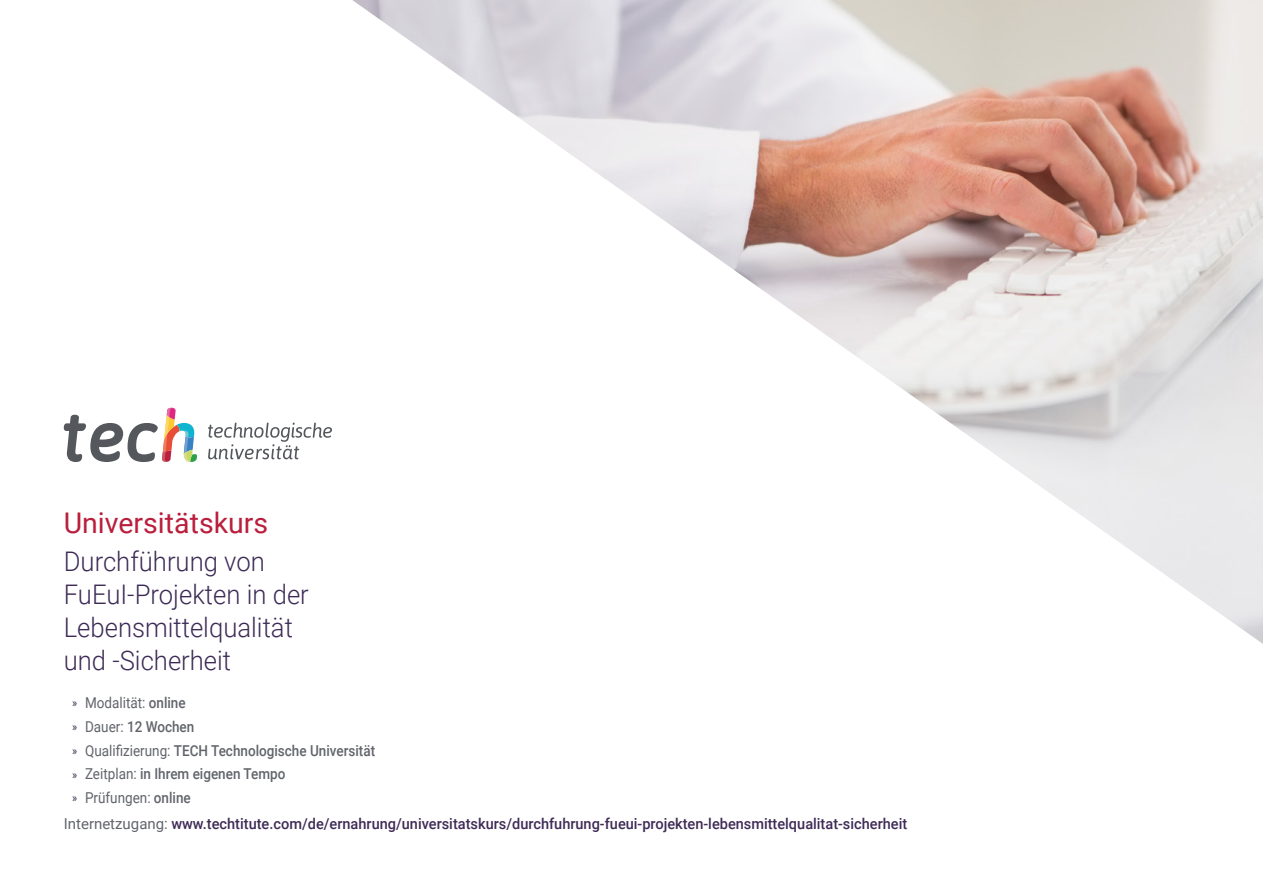
<style>
.page{position:relative;width:1263px;height:893px;background:#fff}
.page>*{position:absolute;margin:0;border:0;box-sizing:border-box;transform-origin:0 0}
.t1{font:28.5px "Roboto";color:#ba1e3c}
.t2{font:300 27px/33px "Roboto";color:#3d2b56;scale:.95 1}
.t3{font:500 15px "Roboto";color:#3e2b56}
.t4{font:500 15px/23.7px "Roboto";color:#61646a;scale:.9 1}
.s1{font-weight:400;font-size:12px;color:#3d2b56}
.s2{font-weight:400}
.s3{font-weight:400;color:#61646a}
</style>
<div class="page">
<img style="left:352px;top:0;width:911px;height:644px">
<svg style="left:64px;top:408px;width:133px;height:54px"></svg>
<svg style="left:208px;top:423px;width:124px;height:36px"></svg>
<h1 class="t1" style="left:64px;top:503px;width:206px">Universitätskurs</h1>
<h2 class="t2" style="left:64px;top:544px;width:260px">Durchführung von<br>FuEuI-Projekten in der<br>Lebensmittelqualität und -Sicherheit</h2>
<p class="t4" style="left:72px;top:690px;width:338px"><span class="s1">»</span> <span class="s2">Modalität:</span> online<br><span class="s1">»</span> <span class="s2">Dauer:</span> 12 Wochen<br><span class="s1">»</span> <span class="s2">Qualifizierung:</span> TECH Technologische Universität <span class="s1">»</span> <span class="s2">Zeitplan:</span> in Ihrem eigenen Tempo<br><span class="s1">»</span> <span class="s2">Prüfungen:</span> online</p>
<p class="t3" style="left:64px;top:813px;width:845px"><span class="s3">Internetzugang:</span> www.techtitute.com/de/ernahrung/universitatskurs/durchfuhrung-fueui-projekten-lebensmittelqualitat-sicherheit</p>
</div>
